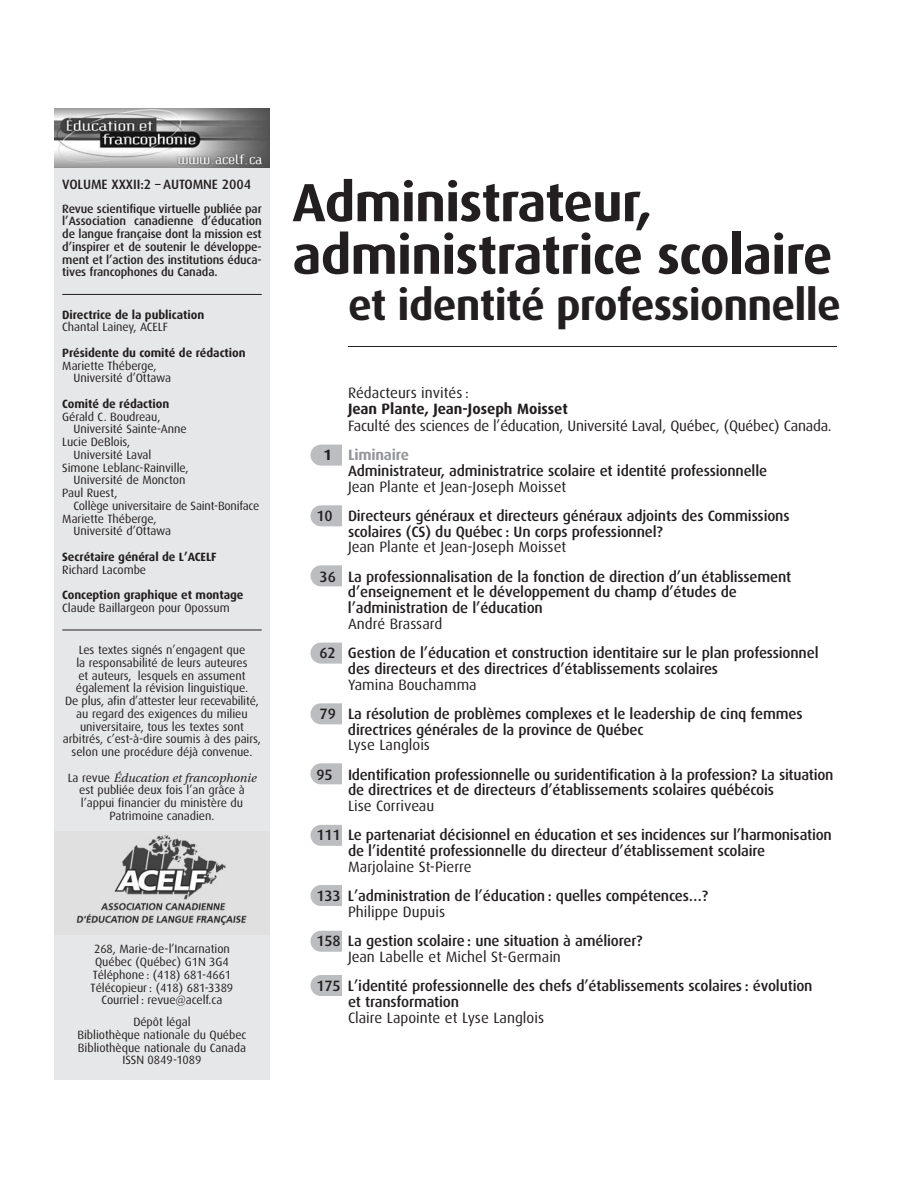
<style>
.page{position:relative;width:918px;height:1188px;background:#fff}
.page>*{position:absolute;margin:0;border:0;box-sizing:border-box;transform-origin:0 0}
.t1{font:700 53.85px/52.5px "Dax";letter-spacing:-.015em;color:#231f20}
.t2{font:700 43.2px "Dax";letter-spacing:-.015em;color:#231f20}
.t3{font:500 15px/15.8px "Dax";letter-spacing:-.01em;color:#231f20}
.t4{font:15px/29.2px "Dax";color:#231f20}
.t5{font:700 15px "Dax";color:#231f20}
.t6{font:500 13.5px "Dax";letter-spacing:-.005em;color:#231f20}
.t7{font:12px/12.8px "Dax";letter-spacing:-.005em;color:#231f20;text-align:center}
.t8{font:500 12px/12.8px "Dax";letter-spacing:-.01em;color:#231f20;text-align:justify}
.t9{font:700 12px "Dax";letter-spacing:-.005em;color:#231f20}
.t10{font:italic 12px "Utopia";color:#231f20}
.s1{font-family:"Dax";font-style:normal}
.s2{font-weight:700}
.s3{font-weight:700;color:#939598}
</style>
<div class="page">
<svg style="left:310px;top:445px;width:32px;height:21px"></svg>
<svg style="left:310px;top:505px;width:32px;height:21px"></svg>
<svg style="left:310px;top:565px;width:32px;height:21px"></svg>
<svg style="left:310px;top:643px;width:32px;height:21px"></svg>
<svg style="left:310px;top:703px;width:32px;height:21px"></svg>
<svg style="left:310px;top:763px;width:32px;height:21px"></svg>
<svg style="left:310px;top:825px;width:32px;height:21px"></svg>
<svg style="left:310px;top:885px;width:32px;height:21px"></svg>
<svg style="left:310px;top:931px;width:32px;height:21px"></svg>
<svg style="left:310px;top:975px;width:32px;height:21px"></svg>
<hr style="left:348px;top:346px;width:489px;height:1px;background:#231f20">
<div style="left:54px;top:108px;width:216px;height:972px;background:#e6e7e8"></div>
<img style="left:54px;top:108px;width:216px;height:60px">
<img style="left:74px;top:834px;width:173px;height:93px">
<hr style="left:62px;top:294px;width:200px;height:1px;background:#231f20">
<hr style="left:62px;top:630px;width:200px;height:1px;background:#231f20">
<p class="t6" style="left:62px;top:178px;width:190px">VOLUME XXXII:2 – AUTOMNE 2004</p>
<p class="t8" style="left:62px;top:203px;width:201px">Revue scientifique virtuelle publiée par l’Association canadienne d’éducation de langue française dont la mission est d’inspirer et de soutenir le développe&shy;ment et l’action des institutions éduca&shy;tives francophones du Canada.</p>
<p class="t9" style="left:62px;top:309px;width:144px">Directrice de la publication</p>
<p class="t7" style="left:62px;top:321px;width:107px">Chantal Lainey, ACELF</p>
<p class="t9" style="left:62px;top:347px;width:185px">Présidente du comité de rédaction</p>
<p class="t7" style="left:74px;top:360px;width:99px;text-align:left;text-indent:-11px">Mariette Théberge,<br>Université d’Ottawa</p>
<p class="t9" style="left:62px;top:398px;width:109px">Comité de rédaction</p>
<p class="t7" style="left:62px;top:411px;width:100px">Gérald C. Boudreau,</p>
<p class="t7" style="left:74px;top:423px;width:115px">Université Sainte-Anne</p>
<p class="t7" style="left:62px;top:436px;width:70px">Lucie DeBlois,</p>
<p class="t7" style="left:74px;top:449px;width:79px">Université Laval</p>
<p class="t7" style="left:62px;top:462px;width:128px">Simone Leblanc-Rainville,</p>
<p class="t7" style="left:74px;top:474px;width:113px">Université de Moncton</p>
<p class="t7" style="left:62px;top:487px;width:57px">Paul Ruest,</p>
<p class="t7" style="left:74px;top:500px;width:187px">Collège universitaire de Saint-Boniface</p>
<p class="t7" style="left:62px;top:513px;width:96px">Mariette Théberge,</p>
<p class="t7" style="left:74px;top:525px;width:99px">Université d’Ottawa</p>
<p class="t9" style="left:62px;top:551px;width:156px">Secrétaire général de L’ACELF</p>
<p class="t7" style="left:62px;top:564px;width:85px">Richard Lacombe</p>
<p class="t9" style="left:62px;top:589px;width:183px">Conception graphique et montage</p>
<p class="t7" style="left:62px;top:602px;width:169px">Claude Baillargeon pour Opossum</p>
<p class="t7" style="left:63px;top:644px;width:200px">Les textes signés n’engagent que<br>la responsabilité de leurs auteures<br>et auteurs, lesquels en assument également la révision linguistique.<br>De plus, afin d’attester leur recevabilité, au regard des exigences du milieu universitaire, tous les textes sont arbitrés, c’est-à-dire soumis à des pairs, selon une procédure déjà convenue.</p>
<p class="t10" style="left:68px;top:773px;width:190px"><span class="s1">La revue</span> Éducation et francophonie</p>
<p class="t7" style="left:79px;top:784px;width:167px">est publiée deux fois l’an grâce à l’appui financier du ministère du<br>Patrimoine canadien.</p>
<p class="t7" style="left:91px;top:943px;width:144px">268, Marie-de-l’Incarnation<br>Québec (Québec) G1N 3G4<br>Téléphone : (418) 681-4661<br>Télécopieur : (418) 681-3389<br>Courriel : revue@acelf.ca</p>
<p class="t7" style="left:77px;top:1016px;width:171px">Dépôt légal<br>Bibliothèque nationale du Québec<br>Bibliothèque nationale du Canada<br>ISSN 0849-1089</p>
<h1 class="t1" style="left:292px;top:179px;width:541px">Administrateur, administratrice scolaire</h1>
<h2 class="t2" style="left:348px;top:284px;width:495px">et identité professionnelle</h2>
<p class="t4" style="left:348px;top:379px;width:122px">Rédacteurs invités :</p>
<p class="t5" style="left:348px;top:402px;width:221px">Jean Plante, Jean-Joseph Moisset</p>
<p class="t4" style="left:324px;top:412px;width:510px;text-indent:24px">Faculté des sciences de l’éducation, Université Laval, Québec, (Québec) Canada.<br><span class="s2">1</span> <span class="s3">Liminaire</span></p>
<p class="t3" style="left:348px;top:464px;width:421px">Administrateur, administratrice scolaire et identité professionnelle</p>
<p class="t4" style="left:348px;top:473px;width:220px">Jean Plante et Jean-Joseph Moisset</p>
<p class="t3" style="left:348px;top:509px;width:443px;text-indent:-32px">10 Directeurs généraux et directeurs généraux adjoints des Commissions scolaires (CS) du Québec : Un corps professionnel?</p>
<p class="t4" style="left:348px;top:533px;width:220px">Jean Plante et Jean-Joseph Moisset</p>
<p class="t3" style="left:348px;top:569px;width:445px;text-indent:-28px">36 La professionnalisation de la fonction de direction d’un établissement d’enseignement et le développement du champ d’études de l’administration de l’éducation</p>
<p class="t4" style="left:348px;top:610px;width:96px">André Brassard</p>
<p class="t3" style="left:348px;top:646px;width:472px;text-indent:-28px">62 Gestion de l’éducation et construction identitaire sur le plan professionnel des directeurs et des directrices d’établissements scolaires</p>
<p class="t4" style="left:348px;top:671px;width:130px">Yamina Bouchamma</p>
<p class="t3" style="left:348px;top:707px;width:456px;text-indent:-28px">79 La résolution de problèmes complexes et le leadership de cinq femmes directrices générales de la province de Québec</p>
<p class="t4" style="left:348px;top:731px;width:84px">Lyse Langlois</p>
<p class="t3" style="left:348px;top:767px;width:487px;text-indent:-32px">95 Identification professionnelle ou suridentification à la profession? La situation de directrices et de directeurs d’établissements scolaires québécois</p>
<p class="t4" style="left:348px;top:792px;width:88px">Lise Corriveau</p>
<p class="t3" style="left:348px;top:828px;width:485px;text-indent:-32px">111 Le partenariat décisionnel en éducation et ses incidences sur l’harmonisation de l’identité professionnelle du directeur d’établissement scolaire</p>
<p class="t4" style="left:348px;top:853px;width:125px">Marjolaine St-Pierre</p>
<p class="t3" style="left:316px;top:889px;width:393px">133 L’administration de l’éducation : quelles compétences…?</p>
<p class="t4" style="left:348px;top:898px;width:99px">Philippe Dupuis</p>
<p class="t3" style="left:316px;top:934px;width:328px">158 La gestion scolaire : une situation à améliorer?</p>
<p class="t4" style="left:348px;top:943px;width:214px">Jean Labelle et Michel St-Germain</p>
<p class="t3" style="left:348px;top:979px;width:466px;text-indent:-32px">175 L’identité professionnelle des chefs d’établissements scolaires : évolution et transformation</p>
<p class="t4" style="left:348px;top:1004px;width:198px">Claire Lapointe et Lyse Langlois</p>
</div>
